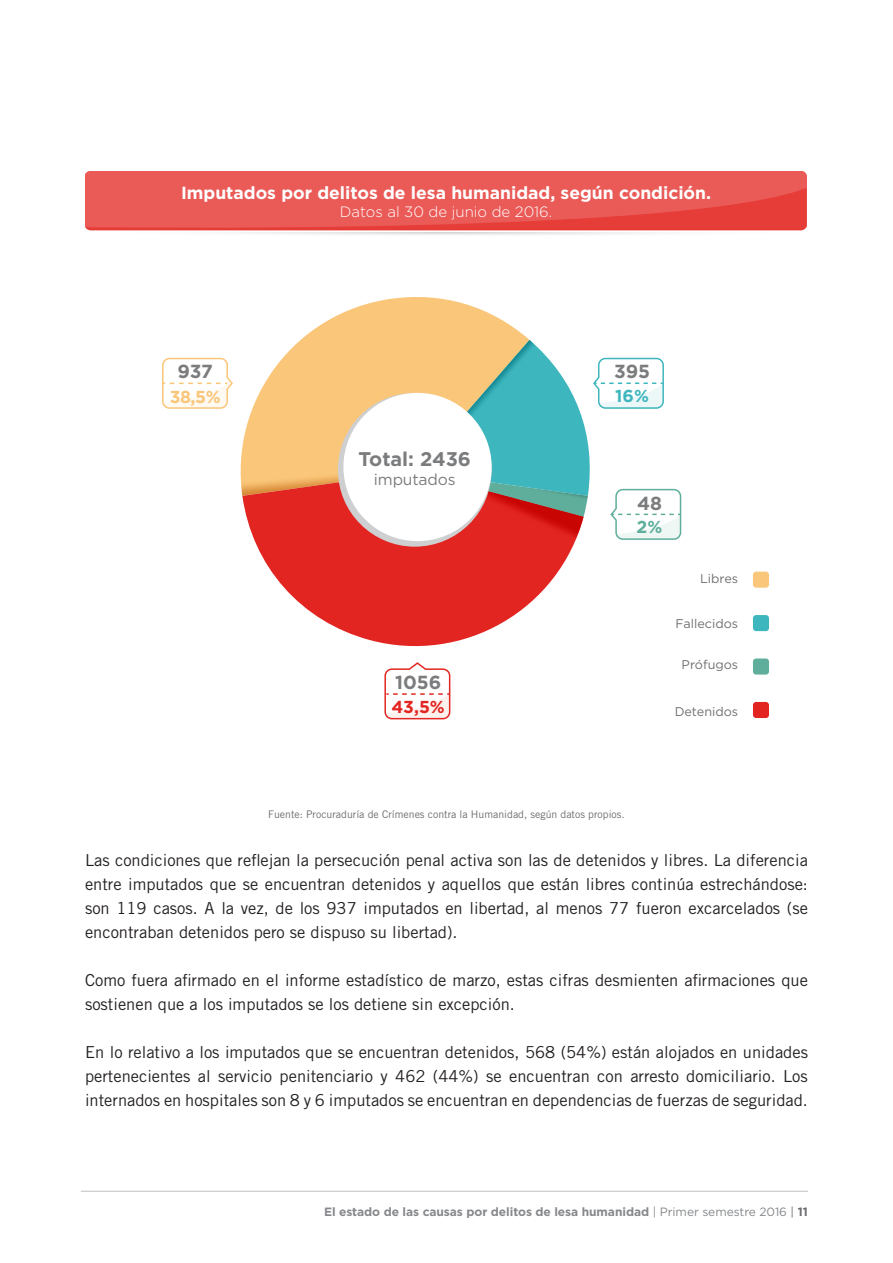
<style>
.page{position:relative;width:893px;height:1263px;background:#fff}
.page>*{position:absolute;margin:0;border:0;box-sizing:border-box;transform-origin:0 0}
.t1{font:700 19.8px "Gotham";color:#7b7c7e}
.t2{font:700 18.9px "Gotham";letter-spacing:-.005em;color:#7b7c7e}
.t3{font:700 17.55px "Gotham";color:#fff}
.t4{font:700 17.4px "Gotham";color:#fac679}
.t5{font:700 17.4px "Gotham";color:#e32521}
.t6{font:700 17.4px "Gotham";color:#3eb6be}
.t7{font:700 17.4px "Gotham";color:#5eae9b}
.t8{font:16.5px/24px "Trade Gothic LT Std";color:#231f20;text-align:justify}
.t9{font:15.75px "Gotham";letter-spacing:-.01em;color:#7b7c7e}
.t10{font:300 15px "Gotham";color:#fff}
.t11{font:12.6px "Gotham";color:#6f7072}
.t12{font:700 12px "Gotham";letter-spacing:-.005em;color:#86888b}
.t13{font:10.5px "Trade Gothic LT Std";color:#6c6d70}
.s1{font-weight:400}
.s2{font-weight:400;color:#6c6d70}
.s3{color:#6c6d70}
</style>
<div class="page">
<hr style="left:81px;top:1191px;width:727px;height:1px;background:#bebfc2">
<div style="left:85px;top:171px;width:721px;height:59px;background:#ea5b58;border-radius:6px"></div>
<svg style="left:85px;top:188px;width:721px;height:42px"></svg>
<div style="left:753px;top:702px;width:16px;height:16px;background:#e32521;border-radius:3px"></div>
<div style="left:753px;top:615px;width:16px;height:16px;background:#3eb6be;border-radius:3px"></div>
<div style="left:753px;top:658px;width:16px;height:16px;background:#5eae9b;border-radius:3px"></div>
<div style="left:753px;top:572px;width:16px;height:16px;background:#fac679;border-radius:3px"></div>
<svg style="left:162px;top:357px;width:71px;height:52px"></svg>
<svg style="left:384px;top:662px;width:67px;height:58px"></svg>
<svg style="left:242px;top:496px;width:333px;height:150px"></svg>
<svg style="left:446px;top:340px;width:236px;height:201px"></svg>
<svg style="left:241px;top:297px;width:264px;height:199px"></svg>
<div style="left:338px;top:393px;width:154px;height:154px;background:#cecfd1;border-radius:50%"></div>
<div style="left:343px;top:393px;width:149px;height:148px;background:#fff;border-radius:50%"></div>
<p class="t3" style="left:181px;top:181px;width:532px">Imputados por delitos de lesa humanidad, según condición.</p>
<p class="t10" style="left:340px;top:202px;width:214px">Datos al 30 de junio de 2016.</p>
<p class="t2" style="left:177px;top:359px;width:37px">937</p>
<p class="t4" style="left:170px;top:386px;width:52px">38,5%</p>
<p class="t1" style="left:358px;top:446px;width:114px">Total: 2436</p>
<p class="t9" style="left:374px;top:469px;width:83px">imputados</p>
<p class="t2" style="left:395px;top:670px;width:48px">1056</p>
<p class="t5" style="left:391px;top:695px;width:55px">43,5%</p>
<p class="t2" style="left:614px;top:359px;width:37px">395</p>
<p class="t6" style="left:615px;top:384px;width:35px">16%</p>
<p class="t2" style="left:637px;top:490px;width:26px">48</p>
<p class="t7" style="left:637px;top:516px;width:27px">2%</p>
<p class="t11" style="left:700px;top:571px;width:40px">Libres</p>
<p class="t11" style="left:676px;top:615px;width:64px">Fallecidos</p>
<p class="t11" style="left:682px;top:656px;width:58px">Prófugos</p>
<p class="t11" style="left:675px;top:703px;width:65px">Detenidos</p>
<p class="t13" style="left:268px;top:808px;width:358px">Fuente: Procuraduría de Crímenes contra la Humanidad, según datos propios.</p>
<p class="t8" style="left:85px;top:848px;width:724px">Las condiciones que reflejan la persecución penal activa son las de detenidos y libres. La diferencia entre imputados que se encuentran detenidos y aquellos que están libres continúa estrechándose: son 119 casos. A la vez, de los 937 imputados en libertad, al menos 77 fueron excarcelados (se encontraban detenidos pero se dispuso su libertad).</p>
<p class="t8" style="left:85px;top:968px;width:724px">Como fuera afirmado en el informe estadístico de marzo, estas cifras desmienten afirmaciones que sostienen que a los imputados se los detiene sin excepción.</p>
<p class="t8" style="left:85px;top:1040px;width:724px">En lo relativo a los imputados que se encuentran detenidos, 568 (54%) están alojados en unidades pertenecientes al servicio penitenciario y 462 (44%) se encuentran con arresto domiciliario. Los internados en hospitales son 8 y 6 imputados se encuentran en dependencias de fuerzas de seguridad.</p>
<p class="t12" style="left:324px;top:1203px;width:485px">El estado de las causas por delitos de lesa humanidad <span class="s1">| Primer semestre 2016</span> <span class="s2">|</span> <span class="s3">11</span></p>
</div>
